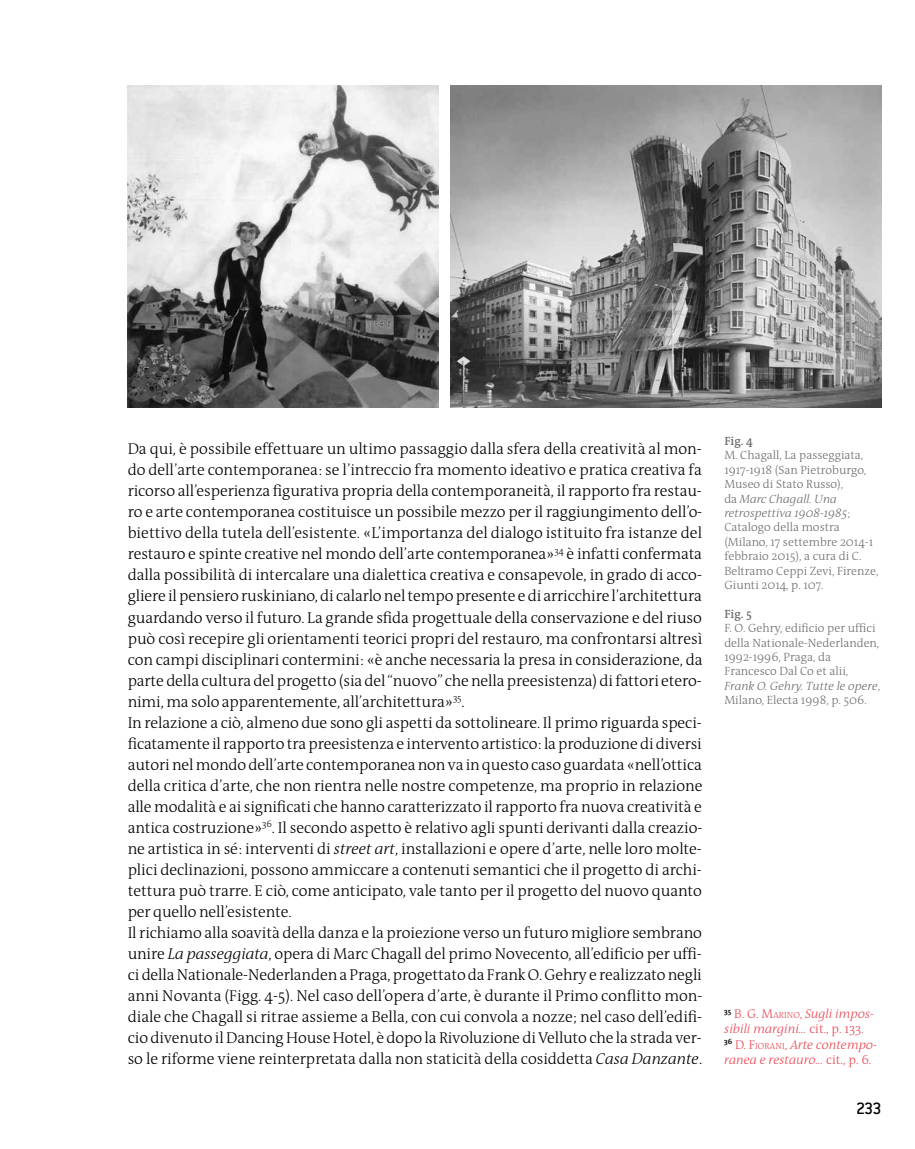
<style>
.page{position:relative;width:915px;height:1149px;background:#fff}
.page>*{position:absolute;margin:0;border:0;box-sizing:border-box;transform-origin:0 0}
.t1{font:500 18px "Conduit ITC";color:#000}
.t2{font:300 15.75px/21px "The Antiqua B3";letter-spacing:-.01em;color:#000}
.t3{font:italic 300 12.75px/15.3px "The Antiqua B3 i";color:#e94856}
.t4{font:300 12px/14.4px "The Antiqua B3";color:#706f6f}
.t5{font:italic 300 12px/14.4px "The Antiqua B3 i";color:#706f6f}
.t6{font:600 12px "The Antiqua B6";color:#706f6f}
.s1{font-family:"The Antiqua B3 i";font-style:italic}
.s2{font-family:"The Antiqua B3";font-style:normal}
.s3{font-family:"The Antiqua B3";font-style:normal;font-size:9px}
</style>
<div class="page">
<img style="left:128px;top:85px;width:310px;height:322px">
<img style="left:450px;top:85px;width:431px;height:322px">
<p class="t2" style="left:128px;top:439px;width:576px">Da qui, è possibile effettuare un ultimo passaggio dalla sfera della creatività al mon&shy;do dell’arte contemporanea: se l’intreccio fra momento ideativo e pratica creativa fa ricorso all’esperienza figurativa propria della contemporaneità, il rapporto fra restau&shy;ro e arte contemporanea costituisce un possibile mezzo per il raggiungimento dell’o&shy;biettivo della tutela dell’esistente. «L’importanza del dialogo istituito fra istanze del restauro e spinte creative nel mondo dell’arte contemporanea»<sup>34</sup> è infatti confermata dalla possibilità di intercalare una dialettica creativa e consapevole, in grado di acco&shy;gliere il pensiero ruskiniano, di calarlo nel tempo presente e di arricchire l’architettura guardando verso il futuro. La grande sfida progettuale della conservazione e del riuso può così recepire gli orientamenti teorici propri del restauro, ma confrontarsi altresì con campi disciplinari contermini: «è anche necessaria la presa in considerazione, da parte della cultura del progetto (sia del “nuovo” che nella preesistenza) di fattori etero&shy;nimi, ma solo apparentemente, all’architettura»<sup>35</sup>.<br>In relazione a ciò, almeno due sono gli aspetti da sottolineare. Il primo riguarda speci&shy;ficatamente il rapporto tra preesistenza e intervento artistico: la produzione di diversi autori nel mondo dell’arte contemporanea non va in questo caso guardata «nell’ottica della critica d’arte, che non rientra nelle nostre competenze, ma proprio in relazione alle modalità e ai significati che hanno caratterizzato il rapporto fra nuova creatività e antica costruzione»<sup>36</sup>. Il secondo aspetto è relativo agli spunti derivanti dalla creazio&shy;ne artistica in sé: interventi di <span class="s1">street art</span>, installazioni e opere d’arte, nelle loro molte&shy;plici declinazioni, possono ammiccare a contenuti semantici che il progetto di archi&shy;tettura può trarre. E ciò, come anticipato, vale tanto per il progetto del nuovo quanto per quello nell’esistente.<br>Il richiamo alla soavità della danza e la proiezione verso un futuro migliore sembrano unire <span class="s1">La passeggiata</span>, opera di Marc Chagall del primo Novecento, all’edificio per uffi&shy;ci della Nationale-Nederlanden a Praga, progettato da Frank O. Gehry e realizzato negli anni Novanta (Figg. 4-5). Nel caso dell’opera d’arte, è durante il Primo conflitto mon&shy;diale che Chagall si ritrae assieme a Bella, con cui convola a nozze; nel caso dell’edifi&shy;cio divenuto il Dancing House Hotel, è dopo la Rivoluzione di Velluto che la strada ver&shy;so le riforme viene reinterpretata dalla non staticità della cosiddetta <span class="s1">Casa Danzante</span>.</p>
<p class="t6" style="left:724px;top:434px;width:30px">Fig. 4</p>
<p class="t4" style="left:724px;top:448px;width:143px">M. Chagall, La passeggiata,<br>1917-1918 (San Pietroburgo,<br>Museo di Stato Russo),</p>
<p class="t5" style="left:724px;top:491px;width:127px"><span class="s2">da</span> Marc Chagall. Una retrospettiva 1908-1985<span class="s2">;</span></p>
<p class="t4" style="left:724px;top:520px;width:155px">Catalogo della mostra (Milano, 17 settembre 2014-1 febbraio 2015), a cura di C.<br>Beltramo Ceppi Zevi, Firenze,<br>Giunti 2014, p. 107.</p>
<p class="t6" style="left:724px;top:607px;width:29px">Fig. 5</p>
<p class="t4" style="left:724px;top:621px;width:156px">F. O. Gehry, edificio per uffici della Nationale-Nederlanden,<br>1992-1996, Praga, da<br>Francesco Dal Co et alii,</p>
<p class="t5" style="left:724px;top:679px;width:157px">Frank O. Gehry. Tutte le opere<span class="s2">,</span></p>
<p class="t4" style="left:724px;top:693px;width:144px">Milano, Electa 1998, p. 506.</p>
<p class="t3" style="left:724px;top:1006px;width:154px"><sup>35</sup> <span class="s2">B. G. M</span><span class="s3">ARINO</span><span class="s2">,</span> Sugli impos&shy;sibili margini… <span class="s2">cit., p. 133.<br></span><sup>36</sup> <span class="s2">D. F</span><span class="s3">IORANI</span><span class="s2">,</span> Arte contempo&shy;ranea e restauro… <span class="s2">cit., p. 6.</span></p>
<p class="t1" style="left:855px;top:1097px;width:27px">233</p>
</div>
